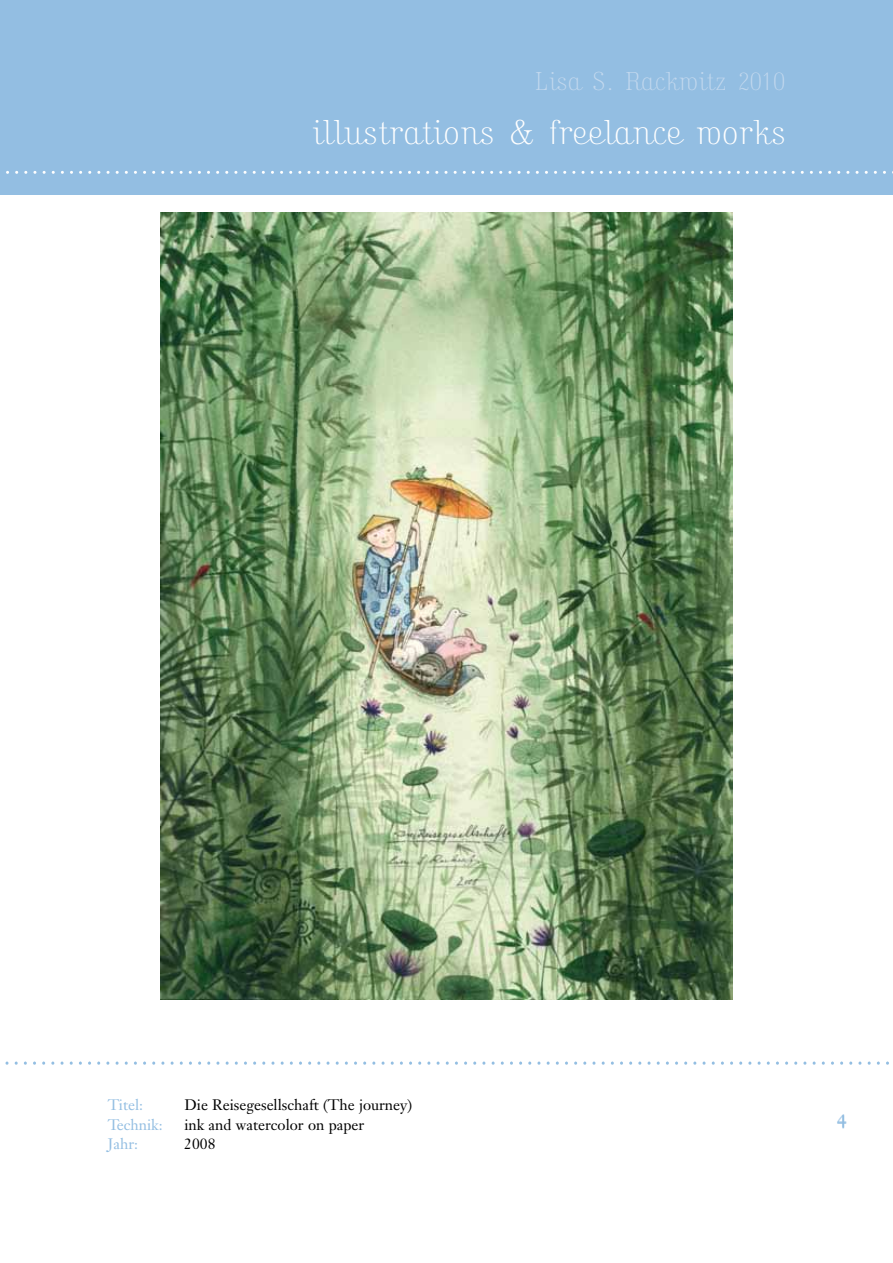
<style>
.page{position:relative;width:893px;height:1263px;background:#fff}
.page>*{position:absolute;margin:0;border:0;box-sizing:border-box;transform-origin:0 0}
.t1{font:36px "Kursivschrift Steh Har";letter-spacing:.03em;color:#fff}
.t2{font:27px "Kursivschrift Steh Har";letter-spacing:.03em;color:#c2d8ee}
.t3{font:18px "Janson Text";color:#93bee2}
.t4{font:15px "Janson Text";color:#000}
.t5{font:15px "Janson Text";color:#93bee2}
</style>
<div class="page">
<img style="left:160px;top:213px;width:573px;height:786px">
<div style="left:0;top:0;width:893px;height:194px;background:#93bee2"></div>
<svg style="left:6px;top:171px;width:887px;height:3px"></svg>
<svg style="left:5px;top:1061px;width:884px;height:3px"></svg>
<h2 class="t2" style="left:535px;top:65px;width:252px">Lisa S. Rackwitz 2010</h2>
<h1 class="t1" style="left:312px;top:111px;width:474px">illustrations &amp; freelance works</h1>
<p class="t5" style="left:108px;top:1095px;width:37px">Titel:</p>
<p class="t4" style="left:184px;top:1095px;width:229px">Die Reisegesellschaft (The journey)</p>
<p class="t5" style="left:108px;top:1115px;width:56px">Technik:</p>
<p class="t4" style="left:184px;top:1115px;width:181px">ink and watercolor on paper</p>
<p class="t5" style="left:108px;top:1134px;width:32px">Jahr:</p>
<p class="t4" style="left:184px;top:1134px;width:33px">2008</p>
<p class="t3" style="left:837px;top:1110px;width:11px">4</p>
</div>
